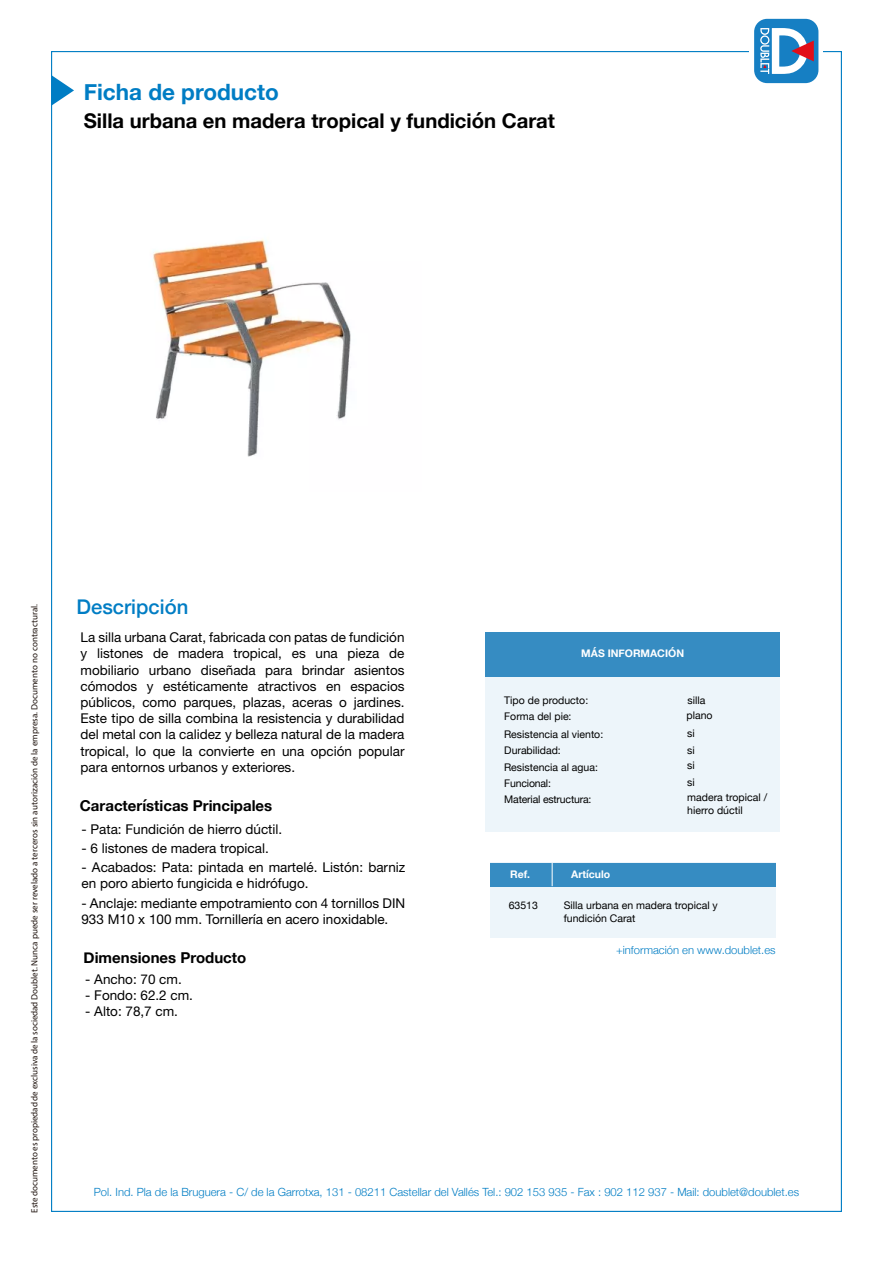
<style>
.page{position:relative;width:893px;height:1263px;background:#fff}
.page>*{position:absolute;margin:0;border:0;box-sizing:border-box;transform-origin:0 0}
.t1{font:700 22.5px "Helvetica Neue";color:#007dc4}
.t2{font:700 20.25px "Helvetica Neue";color:#000}
.t3{font:500 20.25px "Helvetica Neue";color:#007dc4}
.t4{font:700 15px "Helvetica Neue";color:#000}
.t5{font:13.5px/16.2px "Helvetica Neue LT Std";color:#000}
.t6{font:300 11.25px "Helvetica Neue";color:#007dc4}
.t7{font:10.5px/12.6px "Helvetica Neue";color:#000}
.t8{font:10.5px "Helvetica Neue";letter-spacing:-.02em;color:#000}
.t9{font:700 10.5px "Helvetica Neue";color:#fff}
.t10{font:9px "Myriad Pro";color:#1e120d}
</style>
<div class="page">
<div style="left:754px;top:19px;width:64px;height:64px;background:#167fc3;border-radius:13px"></div>
<svg style="left:760px;top:28px;width:54px;height:46px"></svg>
<svg style="left:51px;top:75px;width:23px;height:31px"></svg>
<div style="left:485px;top:632px;width:295px;height:200px;background:#edf5fa"></div>
<div style="left:485px;top:632px;width:295px;height:45px;background:#368cc2"></div>
<div style="left:490px;top:863px;width:286px;height:75px;background:#edf5fa"></div>
<div style="left:490px;top:863px;width:286px;height:23px;background:#368cc2"></div>
<svg style="left:552px;top:863px;width:1px;height:23px"></svg>
<img style="left:153px;top:239px;width:198px;height:218px">
<h1 class="t1" style="left:84px;top:75px;width:197px">Ficha de producto</h1>
<h2 class="t2" style="left:84px;top:105px;width:473px">Silla urbana en madera tropical y fundición Carat</h2>
<p class="t10" style="left:29px;top:1213px;width:610px;rotate:-90deg">Este documento es propiedad de exclusiva de la sociedad Doublet. Nunca puede ser revelado a terceros sin autorización de la empresa. Documento no contractural.</p>
<h2 class="t3" style="left:77px;top:590px;width:113px">Descripción</h2>
<p class="t5" style="left:81px;top:629px;width:325px;text-align:justify">La silla urbana Carat, fabricada con patas de fundición y listones de madera tropical, es una pieza de mobiliario urbano diseñada para brindar asientos cómodos y estéticamente atractivos en espacios públicos, como parques, plazas, aceras o jardines.<br>Este tipo de silla combina la resistencia y durabilidad del metal con la calidez y belleza natural de la madera tropical, lo que la convierte en una opción popular para entornos urbanos y exteriores.</p>
<p class="t9" style="left:581px;top:645px;width:104px">MÁS INFORMACIÓN</p>
<p class="t7" style="left:504px;top:694px;width:86px">Tipo de producto:</p>
<p class="t7" style="left:688px;top:694px;width:19px">silla</p>
<p class="t7" style="left:504px;top:711px;width:69px">Forma del pie:</p>
<p class="t7" style="left:687px;top:709px;width:28px">plano</p>
<p class="t7" style="left:504px;top:729px;width:100px">Resistencia al viento:</p>
<p class="t7" style="left:687px;top:728px;width:9px">si</p>
<p class="t7" style="left:504px;top:744px;width:58px">Durabilidad:</p>
<p class="t7" style="left:687px;top:744px;width:9px">si</p>
<p class="t7" style="left:504px;top:762px;width:95px">Resistencia al agua:</p>
<p class="t7" style="left:687px;top:760px;width:9px">si</p>
<p class="t8" style="left:504px;top:792px;width:89px">Material estructura:</p>
<p class="t7" style="left:687px;top:792px;width:81px">madera tropical / hierro dúctil</p>
<p class="t8" style="left:504px;top:776px;width:48px">Funcional:</p>
<p class="t7" style="left:687px;top:776px;width:9px">si</p>
<p class="t4" style="left:80px;top:794px;width:194px">Características Principales</p>
<p class="t5" style="left:81px;top:821px;width:202px">- Pata: Fundición de hierro dúctil.</p>
<p class="t5" style="left:81px;top:840px;width:189px">- 6 listones de madera tropical.</p>
<p class="t5" style="left:81px;top:859px;width:325px">- Acabados: Pata: pintada en martelé. Listón: barniz en poro abierto fungicida e hidrófugo.</p>
<p class="t5" style="left:81px;top:894px;width:325px">- Anclaje: mediante empotramiento con 4 tornillos DIN<br>933 M10 x 100 mm. Tornillería en acero inoxidable.</p>
<p class="t9" style="left:510px;top:866px;width:22px">Ref.</p>
<p class="t9" style="left:571px;top:866px;width:41px">Artículo</p>
<p class="t7" style="left:509px;top:899px;width:31px">63513</p>
<p class="t7" style="left:564px;top:899px;width:156px">Silla urbana en madera tropical y fundición Carat</p>
<p class="t6" style="left:616px;top:940px;width:161px">+información en www.doublet.es</p>
<p class="t4" style="left:84px;top:946px;width:164px">Dimensiones Producto</p>
<p class="t5" style="left:85px;top:971px;width:98px">- Ancho: 70 cm.</p>
<p class="t5" style="left:85px;top:987px;width:109px">- Fondo: 62.2 cm.</p>
<p class="t5" style="left:85px;top:1003px;width:94px">- Alto: 78,7 cm.</p>
<p class="t6" style="left:94px;top:1183px;width:707px">Pol. Ind. Pla de la Bruguera - C/ de la Garrotxa, 131 - 08211 Castellar del Vallés Tel.: 902 153 935 - Fax : 902 112 937 - Mail: doublet@doublet.es</p>
</div>
